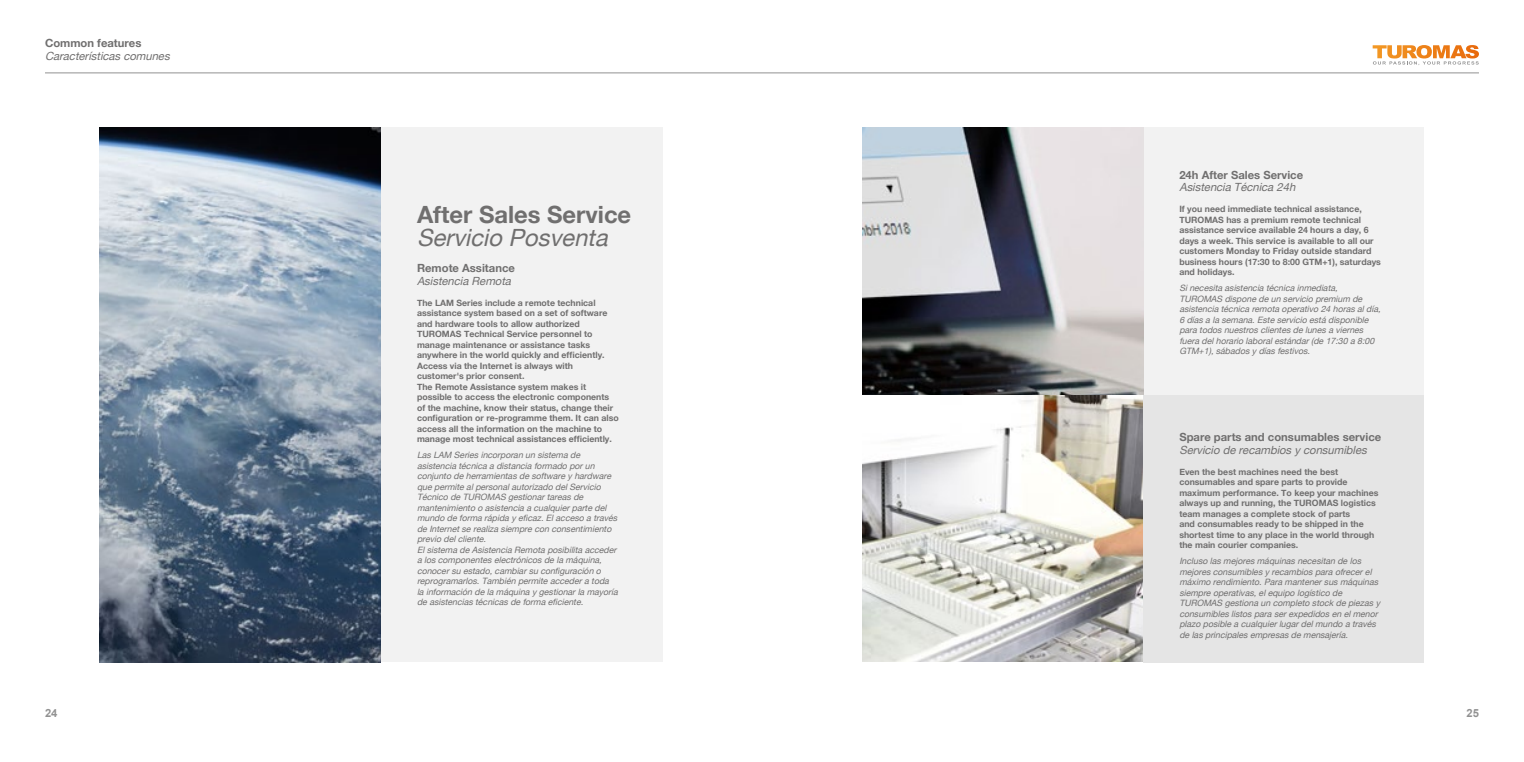
<style>
.page{position:relative;width:1524px;height:762px;background:#fff}
.page>*{position:absolute;margin:0;border:0;box-sizing:border-box;transform-origin:0 0}
.t1{font:700 23.75px "Helvetica Neue";color:#706f6f}
.t2{font:italic 23.75px "Helvetica Neue";color:#706f6f}
.t3{font:italic 11.25px "Helvetica Neue";color:#706f6f}
.t4{font:700 11.25px "Helvetica Neue";color:#706f6f}
.t5{font:700 11.25px "Arial";color:#929292}
.t6{font:italic 8.75px/10.5px "Helvetica Neue";color:#706f6f}
.t7{font:700 8.75px/10.5px "Helvetica Neue";color:#706f6f}
</style>
<div class="page">
<div style="left:381px;top:127px;width:281px;height:535px;background:#f2f2f2"></div>
<img style="left:100px;top:127px;width:281px;height:535px">
<img style="left:863px;top:127px;width:280px;height:535px">
<div style="left:1143px;top:395px;width:281px;height:267px;background:#e5e5e5"></div>
<div style="left:1143px;top:127px;width:281px;height:268px;background:#f2f2f2"></div>
<hr style="left:45px;top:73px;width:1434px;height:1px;background:#929292">
<svg style="left:1372px;top:45px;width:107px;height:20px"></svg>
<p class="t4" style="left:45px;top:36px;width:98px">Common features</p>
<p class="t3" style="left:45px;top:50px;width:129px">Características comunes</p>
<h1 class="t1" style="left:417px;top:199px;width:216px">After Sales Service</h1>
<h1 class="t2" style="left:417px;top:224px;width:198px">Servicio Posventa</h1>
<p class="t4" style="left:417px;top:261px;width:99px">Remote Assitance</p>
<p class="t3" style="left:417px;top:274px;width:98px">Asistencia Remota</p>
<p class="t7" style="left:417px;top:297px;width:203px">The LAM Series include a remote technical assistance system based on a set of software and hardware tools to allow authorized TUROMAS Technical Service personnel to manage maintenance or assistance tasks anywhere in the world quickly and efficiently.<br>Access via the Internet is always with customer's prior consent.<br>The Remote Assistance system makes it possible to access the electronic components of the machine, know their status, change their configuration or re-programme them. It can also access all the information on the machine to manage most technical assistances efficiently.</p>
<p class="t6" style="left:417px;top:450px;width:204px">Las LAM Series incorporan un sistema de asistencia técnica a distancia formado porun conjunto de herramientas de software y hardware que permite alpersonalautorizado delServicio Técnico de TUROMAS gestionartareas de mantenimiento o asistencia a cualquierparte del mundo de forma rápida y eficaz.Elacceso a través de Internetse realiza siempre con consentimiento previo delcliente.<br>Elsistema de Asistencia Remota posibilita acceder a los componentes electrónicos de la máquina, conocersu estado,cambiarsu configuración o reprogramarlos.También permite accedera toda la información de la máquina y gestionarla mayoría de asistencias técnicas de forma eficiente.</p>
<p class="t4" style="left:1179px;top:168px;width:125px">24h After Sales Service</p>
<p class="t3" style="left:1179px;top:181px;width:120px">Asistencia Técnica 24h</p>
<p class="t7" style="left:1179px;top:204px;width:203px">If you need immediate technical assistance, TUROMAS has a premium remote technical assistance service available 24 hours a day, 6 days a week. This service is available to all our customers Monday to Friday outside standard business hours (17:30 to 8:00 GTM+1), saturdays and holidays.</p>
<p class="t6" style="left:1179px;top:283px;width:205px">Sinecesita asistencia técnica inmediata, TUROMAS dispone de un servicio premium de asistencia técnica remota operativo 24 horas aldía, 6 días a la semana.Este servicio está disponible para todos nuestros clientes de lunes a viernes fuera delhorario laboralestándar(de 17:30 a 8:00<br>GTM+1),sábados y días festivos.</p>
<p class="t4" style="left:1179px;top:430px;width:203px">Spare parts and consumables service</p>
<p class="t3" style="left:1179px;top:443px;width:192px">Servicio de recambios y consumibles</p>
<p class="t7" style="left:1179px;top:466px;width:201px">Even the best machines need the best consumables and spare parts to provide maximum performance. To keep your machines always up and running, the TUROMAS logistics team manages a complete stock of parts<br>and consumables ready to be shipped in the shortest time to any place in the world through the main courier companies.</p>
<p class="t6" style="left:1179px;top:556px;width:202px">Incluso las mejores máquinas necesitan de los mejores consumibles y recambios para ofrecerel máximo rendimiento.Para mantenersus máquinas siempre operativas,elequipo logístico de TUROMAS gestiona un completo stock de piezas y consumibles listos para serexpedidos en elmenor plazo posible a cualquierlugardelmundo a través de las principales empresas de mensajería.</p>
<p class="t5" style="left:45px;top:705px;width:14px">24</p>
<p class="t5" style="left:1466px;top:705px;width:14px">25</p>
</div>
